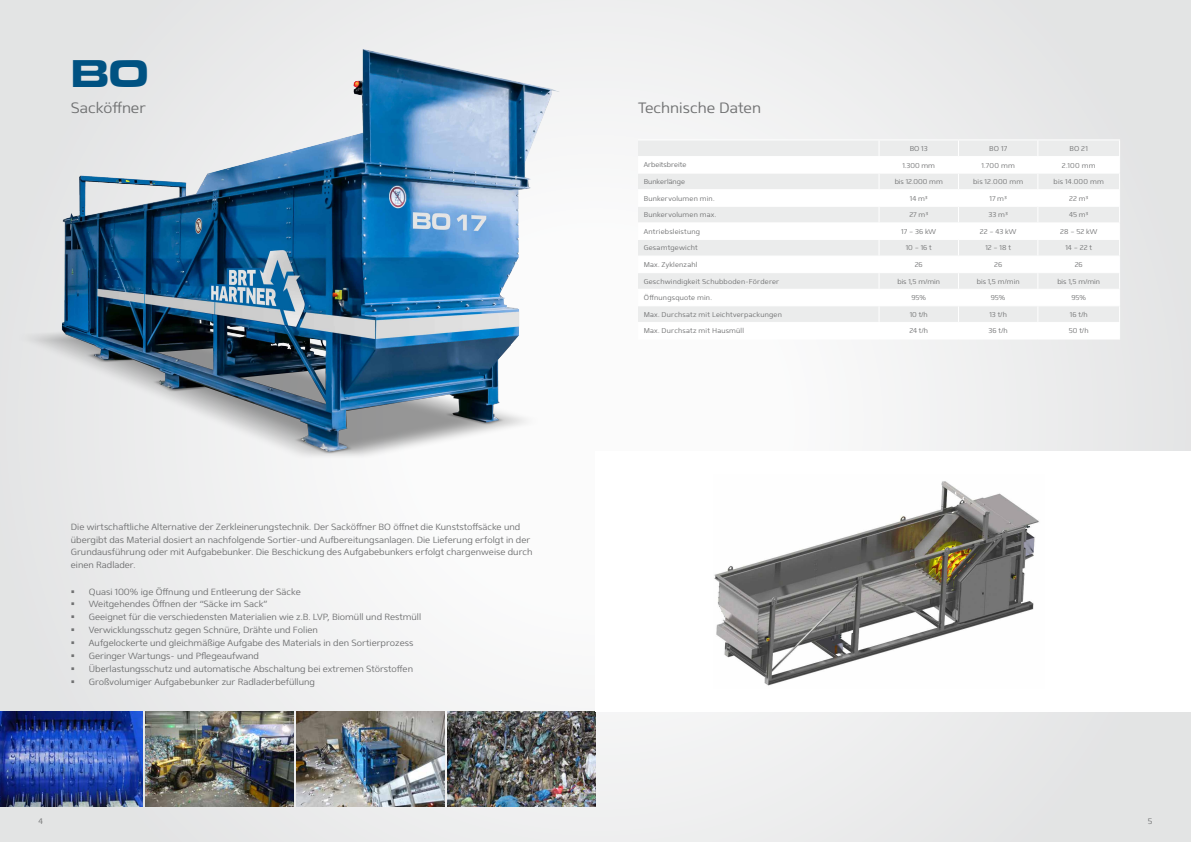
<style>
.page{position:relative;width:1191px;height:842px;background:#fff}
.page>*{position:absolute;margin:0;border:0;box-sizing:border-box;transform-origin:0 0}
.t1{font:700 expanded 40px "Eurostile MN";color:#005282}
.t2{font:300 15px "Mentone";color:#707172}
.t3{font:300 9px/13px "Mentone";color:#707172}
.t4{font:300 8px "Mentone";color:#707172}
.t5{font:300 7px "Mentone";letter-spacing:.025em;color:#707172}
.t6{font:300 7px "Mentone";color:#707172}
</style>
<div class="page">
<div style="left:0;top:0;width:1191px;height:842px;background:linear-gradient(to right,#eeeeef,#edeeee)"></div>
<img style="left:447px;top:711px;width:148px;height:95px">
<img style="left:296px;top:711px;width:148px;height:95px">
<img style="left:145px;top:711px;width:148px;height:95px">
<img style="left:0;top:711px;width:142px;height:95px">
<img style="left:0;top:15px;width:622px;height:471px">
<div style="left:595px;top:451px;width:596px;height:260px;background:#fff"></div>
<img style="left:714px;top:481px;width:325px;height:205px">
<div style="left:638px;top:140px;width:481px;height:16px;background:#ebecec"></div>
<svg style="left:638px;top:157px;width:481px;height:181px"></svg>
<hr style="left:638px;top:139px;width:241px;height:1px;background:#fff">
<hr style="left:879px;top:139px;width:79px;height:1px;background:#fff">
<hr style="left:958px;top:139px;width:79px;height:1px;background:#fff">
<hr style="left:1037px;top:139px;width:83px;height:1px;background:#fff">
<hr style="left:638px;top:156px;width:241px;height:1px;background:#fff">
<hr style="left:879px;top:156px;width:79px;height:1px;background:#fff">
<hr style="left:958px;top:156px;width:79px;height:1px;background:#fff">
<hr style="left:1037px;top:156px;width:83px;height:1px;background:#fff">
<hr style="left:638px;top:173px;width:241px;height:1px;background:#fff">
<hr style="left:879px;top:173px;width:79px;height:1px;background:#fff">
<hr style="left:958px;top:173px;width:79px;height:1px;background:#fff">
<hr style="left:1037px;top:173px;width:83px;height:1px;background:#fff">
<hr style="left:638px;top:189px;width:241px;height:1px;background:#fff">
<hr style="left:879px;top:189px;width:79px;height:1px;background:#fff">
<hr style="left:958px;top:189px;width:79px;height:1px;background:#fff">
<hr style="left:1037px;top:189px;width:83px;height:1px;background:#fff">
<hr style="left:638px;top:206px;width:241px;height:1px;background:#fff">
<hr style="left:879px;top:206px;width:79px;height:1px;background:#fff">
<hr style="left:958px;top:206px;width:79px;height:1px;background:#fff">
<hr style="left:1037px;top:206px;width:83px;height:1px;background:#fff">
<hr style="left:638px;top:222px;width:241px;height:1px;background:#fff">
<hr style="left:879px;top:222px;width:79px;height:1px;background:#fff">
<hr style="left:958px;top:222px;width:79px;height:1px;background:#fff">
<hr style="left:1037px;top:222px;width:83px;height:1px;background:#fff">
<hr style="left:638px;top:239px;width:241px;height:1px;background:#fff">
<hr style="left:879px;top:239px;width:79px;height:1px;background:#fff">
<hr style="left:958px;top:239px;width:79px;height:1px;background:#fff">
<hr style="left:1037px;top:239px;width:83px;height:1px;background:#fff">
<hr style="left:638px;top:256px;width:241px;height:1px;background:#fff">
<hr style="left:879px;top:256px;width:79px;height:1px;background:#fff">
<hr style="left:958px;top:256px;width:79px;height:1px;background:#fff">
<hr style="left:1037px;top:256px;width:83px;height:1px;background:#fff">
<hr style="left:638px;top:272px;width:241px;height:1px;background:#fff">
<hr style="left:879px;top:272px;width:79px;height:1px;background:#fff">
<hr style="left:958px;top:272px;width:79px;height:1px;background:#fff">
<hr style="left:1037px;top:272px;width:83px;height:1px;background:#fff">
<hr style="left:638px;top:289px;width:241px;height:1px;background:#fff">
<hr style="left:879px;top:289px;width:79px;height:1px;background:#fff">
<hr style="left:958px;top:289px;width:79px;height:1px;background:#fff">
<hr style="left:1037px;top:289px;width:83px;height:1px;background:#fff">
<hr style="left:638px;top:305px;width:241px;height:1px;background:#fff">
<hr style="left:879px;top:305px;width:79px;height:1px;background:#fff">
<hr style="left:958px;top:305px;width:79px;height:1px;background:#fff">
<hr style="left:1037px;top:305px;width:83px;height:1px;background:#fff">
<hr style="left:638px;top:322px;width:241px;height:1px;background:#fff">
<hr style="left:879px;top:322px;width:79px;height:1px;background:#fff">
<svg style="left:878px;top:140px;width:1px;height:198px"></svg>
<hr style="left:958px;top:322px;width:79px;height:1px;background:#fff">
<svg style="left:958px;top:140px;width:1px;height:198px"></svg>
<hr style="left:1037px;top:322px;width:83px;height:1px;background:#fff">
<svg style="left:1037px;top:140px;width:1px;height:198px"></svg>
<svg style="left:1119px;top:140px;width:1px;height:198px"></svg>
<hr style="left:638px;top:338px;width:241px;height:1px;background:#fff">
<hr style="left:879px;top:338px;width:79px;height:1px;background:#fff">
<hr style="left:958px;top:338px;width:79px;height:1px;background:#fff">
<hr style="left:1037px;top:338px;width:83px;height:1px;background:#fff">
<h1 class="t1" style="left:71px;top:51px;width:79px">BO</h1>
<h2 class="t2" style="left:71px;top:99px;width:76px">Sacköffner</h2>
<h2 class="t2" style="left:638px;top:99px;width:124px">Technische Daten</h2>
<p class="t5" style="left:909px;top:144px;width:20px">BO 13</p>
<p class="t5" style="left:989px;top:144px;width:20px">BO 17</p>
<p class="t5" style="left:1069px;top:144px;width:20px">BO 21</p>
<p class="t3" style="left:71px;top:520px;width:463px">Die wirtschaftliche Alternative der Zerkleinerungstechnik. Der Sacköffner BO öffnet die Kunststoffsäcke und übergibt das Material dosiert an nachfolgende Sortier-und Aufbereitungsanlagen. Die Lieferung erfolgt in der Grundausführung oder mit Aufgabebunker. Die Beschickung des Aufgabebunkers erfolgt chargenweise durch einen Radlader.</p>
<p class="t3" style="left:89px;top:585px;width:334px">Quasi 100% ige Öffnung und Entleerung der Säcke<br>Weitgehendes Öffnen der “Säcke im Sack”<br>Geeignet für die verschiedensten Materialien wie z.B. LVP, Biomüll und Restmüll Verwicklungsschutz gegen Schnüre, Drähte und Folien<br>Aufgelockerte und gleichmäßige Aufgabe des Materials in den Sortierprozess Geringer Wartungs- und Pflegeaufwand<br>Überlastungsschutz und automatische Abschaltung bei extremen Störstoffen Großvolumiger Aufgabebunker zur Radladerbefüllung</p>
<p class="t6" style="left:643px;top:161px;width:44px">Arbeitsbreite</p>
<p class="t5" style="left:902px;top:162px;width:34px">1.300 mm</p>
<p class="t5" style="left:981px;top:162px;width:35px">1.700 mm</p>
<p class="t5" style="left:1062px;top:162px;width:35px">2.100 mm</p>
<p class="t6" style="left:643px;top:177px;width:43px">Bunkerlänge</p>
<p class="t6" style="left:894px;top:177px;width:50px">bis 12.000 mm</p>
<p class="t5" style="left:973px;top:177px;width:52px">bis 12.000 mm</p>
<p class="t5" style="left:1053px;top:177px;width:52px">bis 14.000 mm</p>
<p class="t5" style="left:643px;top:194px;width:72px">Bunkervolumen min.</p>
<p class="t5" style="left:909px;top:194px;width:19px">14 m³</p>
<p class="t5" style="left:989px;top:194px;width:19px">17 m³</p>
<p class="t5" style="left:1069px;top:194px;width:21px">22 m³</p>
<p class="t5" style="left:643px;top:211px;width:74px">Bunkervolumen max.</p>
<p class="t5" style="left:909px;top:211px;width:20px">27 m³</p>
<p class="t5" style="left:988px;top:211px;width:21px">33 m³</p>
<p class="t5" style="left:1069px;top:211px;width:21px">45 m³</p>
<p class="t5" style="left:643px;top:227px;width:58px">Antriebsleistung</p>
<p class="t5" style="left:901px;top:227px;width:36px">17 – 36 kW</p>
<p class="t5" style="left:980px;top:227px;width:38px">22 – 43 kW</p>
<p class="t5" style="left:1060px;top:227px;width:39px">28 – 52 kW</p>
<p class="t5" style="left:643px;top:244px;width:56px">Gesamtgewicht</p>
<p class="t5" style="left:905px;top:244px;width:28px">10 – 16 t</p>
<p class="t5" style="left:985px;top:244px;width:27px">12 – 18 t</p>
<p class="t5" style="left:1065px;top:244px;width:28px">14 – 22 t</p>
<p class="t5" style="left:643px;top:260px;width:55px">Max. Zyklenzahl</p>
<p class="t5" style="left:914px;top:260px;width:10px">26</p>
<p class="t5" style="left:994px;top:260px;width:10px">26</p>
<p class="t5" style="left:1074px;top:260px;width:10px">26</p>
<p class="t5" style="left:643px;top:277px;width:137px">Geschwindigkeit Schubboden-Förderer</p>
<p class="t5" style="left:897px;top:277px;width:44px">bis 1,5 m/min</p>
<p class="t5" style="left:976px;top:277px;width:44px">bis 1,5 m/min</p>
<p class="t5" style="left:1057px;top:277px;width:44px">bis 1,5 m/min</p>
<p class="t5" style="left:643px;top:293px;width:70px">Öffnungsquote min.</p>
<p class="t5" style="left:911px;top:293px;width:16px">95%</p>
<p class="t5" style="left:990px;top:293px;width:16px">95%</p>
<p class="t5" style="left:1071px;top:293px;width:16px">95%</p>
<p class="t5" style="left:643px;top:310px;width:140px">Max. Durchsatz mit Leichtverpackungen</p>
<p class="t5" style="left:909px;top:310px;width:20px">10 t/h</p>
<p class="t5" style="left:989px;top:310px;width:19px">13 t/h</p>
<p class="t5" style="left:1070px;top:310px;width:19px">16 t/h</p>
<p class="t5" style="left:643px;top:327px;width:102px">Max. Durchsatz mit Hausmüll</p>
<p class="t5" style="left:909px;top:327px;width:20px">24 t/h</p>
<p class="t5" style="left:988px;top:327px;width:21px">36 t/h</p>
<p class="t5" style="left:1069px;top:327px;width:21px">50 t/h</p>
<p class="t4" style="left:39px;top:816px;width:6px">4</p>
<p class="t4" style="left:1147px;top:816px;width:6px">5</p>
</div>
